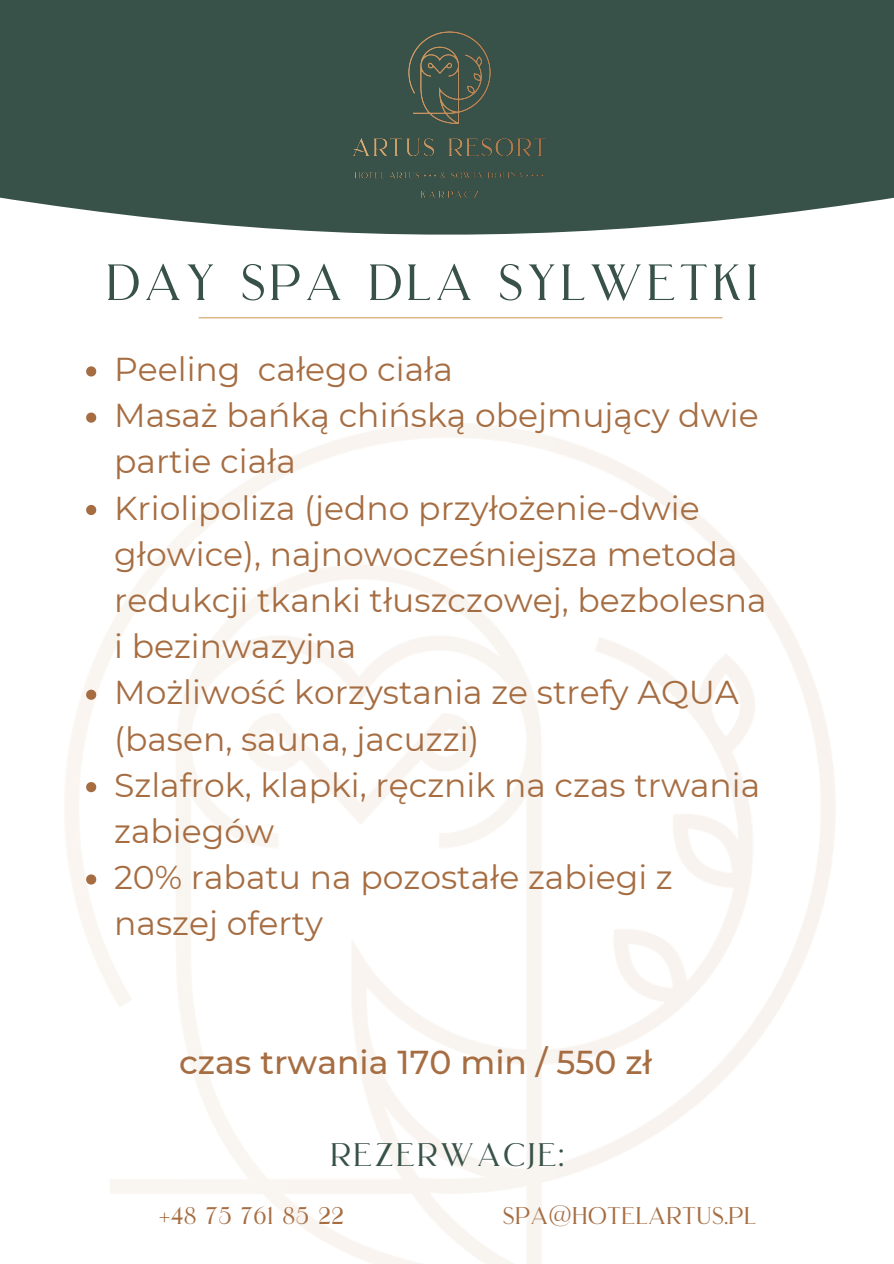
<style>
.page{position:relative;width:894px;height:1264px;background:#fff}
.page>*{position:absolute;margin:0;border:0;box-sizing:border-box;transform-origin:0 0}
.t1{font:50.85px "Brilon";letter-spacing:.075em;color:#385249}
.t2{font:33px/46.2px "Montserrat";color:#a66d42}
.t3{font:500 33px "Montserrat";color:#a66d42}
.t4{font:32.55px "Brilon";letter-spacing:.075em;color:#385249}
.t5{font:24px "Brilon";letter-spacing:.02em;color:#a66d42}
</style>
<div class="page">
<div style="left:0;top:0;width:893px;height:227px;background:#385249"></div>
<div style="left:241px;top:0;width:416px;height:235px;background:#385249"></div>
<img style="left:65px;top:317px;width:771px;height:946px">
<svg style="left:198px;top:317px;width:524px;height:1px"></svg>
<svg style="left:86px;top:366px;width:10px;height:10px"></svg>
<svg style="left:86px;top:412px;width:10px;height:10px"></svg>
<svg style="left:86px;top:505px;width:10px;height:10px"></svg>
<svg style="left:86px;top:689px;width:10px;height:10px"></svg>
<svg style="left:86px;top:782px;width:10px;height:10px"></svg>
<svg style="left:86px;top:874px;width:10px;height:10px"></svg>
<p class="t1" style="left:106px;top:241px;width:653px">DAY SPA DLA SYLWETKI</p>
<p class="t2" style="left:114px;top:346px;width:340px">Peeling całego ciała</p>
<p class="t2" style="left:114px;top:392px;width:645px">Masaż bańką chińską obejmujący dwie partie ciała</p>
<p class="t2" style="left:114px;top:484px;width:654px">Kriolipoliza (jedno przyłożenie-dwie głowice), najnowocześniejsza metoda redukcji tkanki tłuszczowej, bezbolesna i bezinwazyjna</p>
<p class="t2" style="left:114px;top:669px;width:626px">Możliwość korzystania ze strefy AQUA (basen, sauna, jacuzzi)</p>
<p class="t2" style="left:114px;top:761px;width:647px">Szlafrok, klapki, ręcznik na czas trwania zabiegów</p>
<p class="t2" style="left:114px;top:854px;width:560px">20% rabatu na pozostałe zabiegi z naszej oferty</p>
<p class="t3" style="left:179px;top:1041px;width:474px">czas trwania 170 min / 550 zł</p>
<p class="t4" style="left:330px;top:1128px;width:234px">REZERWACJE:</p>
<p class="t5" style="left:159px;top:1196px;width:187px">+48 75 761 85 22</p>
<p class="t5" style="left:502px;top:1196px;width:254px">SPA@HOTELARTUS.PL</p>
</div>
